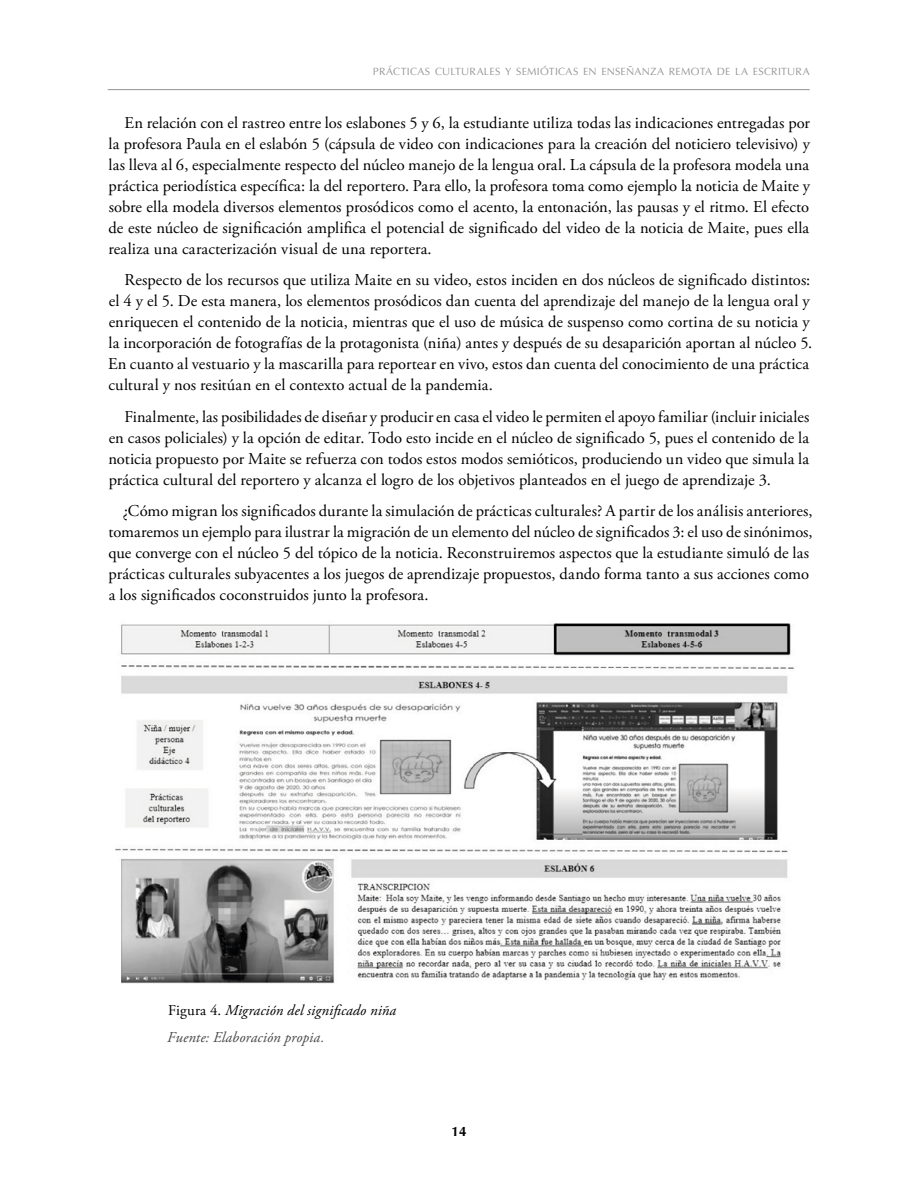
<style>
.page{position:relative;width:918px;height:1188px;background:#fff}
.page>*{position:absolute;margin:0;border:0;box-sizing:border-box;transform-origin:0 0}
.t1{font:16.5px/21px "Adobe Garamond Pro";letter-spacing:.005em;color:#000;text-align:justify}
.t2{font:italic 15px/27px "Adobe Garamond Pro";letter-spacing:.005em;color:#000}
.t3{font:700 13.5px "Optima";color:#000}
.t4{font:10.5px "Optima";letter-spacing:.025em;color:#939393}
.s1{font-style:normal}
.s2{color:#484848}
</style>
<div class="page">
<img style="left:115px;top:623px;width:679px;height:360px">
<hr style="left:108px;top:89px;width:702px;height:1px;background:#939393">
<p class="t4" style="left:373px;top:65px;width:438px">PRÁCTICAS CULTURALES Y SEMIÓTICAS EN ENSEÑANZA REMOTA DE LA ESCRITURA</p>
<p class="t1" style="left:108px;top:112px;width:703px;text-indent:16px">En relación con el rastreo entre los eslabones 5 y 6, la estudiante utiliza todas las indicaciones entregadas por la profesora Paula en el eslabón 5 (cápsula de video con indicaciones para la creación del noticiero televisivo) y las lleva al 6, especialmente respecto del núcleo manejo de la lengua oral. La cápsula de la profesora modela una práctica periodística específica: la del reportero. Para ello, la profesora toma como ejemplo la noticia de Maite y sobre ella modela diversos elementos prosódicos como el acento, la entonación, las pausas y el ritmo. El efecto de este núcleo de significación amplifica el potencial de significado del video de la noticia de Maite, pues ella realiza una caracterización visual de una reportera.</p>
<p class="t1" style="left:108px;top:270px;width:706px;text-align:left;text-indent:17px">Respecto de los recursos que utiliza Maite en su video, estos inciden en dos núcleos de significado distintos: el 4 y el 5. De esta manera, los elementos prosódicos dan cuenta del aprendizaje del manejo de la lengua oral y enriquecen el contenido de la noticia, mientras que el uso de música de suspenso como cortina de su noticia y la incorporación de fotografías de la protagonista (niña) antes y después de su desaparición aportan al núcleo 5.<br>En cuanto al vestuario y la mascarilla para reportear en vivo, estos dan cuenta del conocimiento de una práctica cultural y nos resitúan en el contexto actual de la pandemia.</p>
<p class="t1" style="left:108px;top:406px;width:702px;text-indent:16px">Finalmente, las posibilidades de diseñar y producir en casa el video le permiten el apoyo familiar (incluir iniciales en casos policiales) y la opción de editar. Todo esto incide en el núcleo de significado 5, pues el contenido de la noticia propuesto por Maite se refuerza con todos estos modos semióticos, produciendo un video que simula la práctica cultural del reportero y alcanza el logro de los objetivos planteados en el juego de aprendizaje 3.</p>
<p class="t1" style="left:108px;top:501px;width:706px;text-align:left;text-indent:14px">¿Cómo migran los significados durante la simulación de prácticas culturales? A partir de los análisis anteriores, tomaremos un ejemplo para ilustrar la migración de un elemento del núcleo de significados 3: el uso de sinónimos, que converge con el núcleo 5 del tópico de la noticia. Reconstruiremos aspectos que la estudiante simuló de las prácticas culturales subyacentes a los juegos de aprendizaje propuestos, dando forma tanto a sus acciones como a los significados coconstruidos junto la profesora.</p>
<p class="t2" style="left:167px;top:997px;width:230px"><span class="s1">Figura 4.</span> Migración del significado niña<br><span class="s2">Fuente: Elaboración propia.</span></p>
<p class="t3" style="left:451px;top:1123px;width:17px">14</p>
</div>
